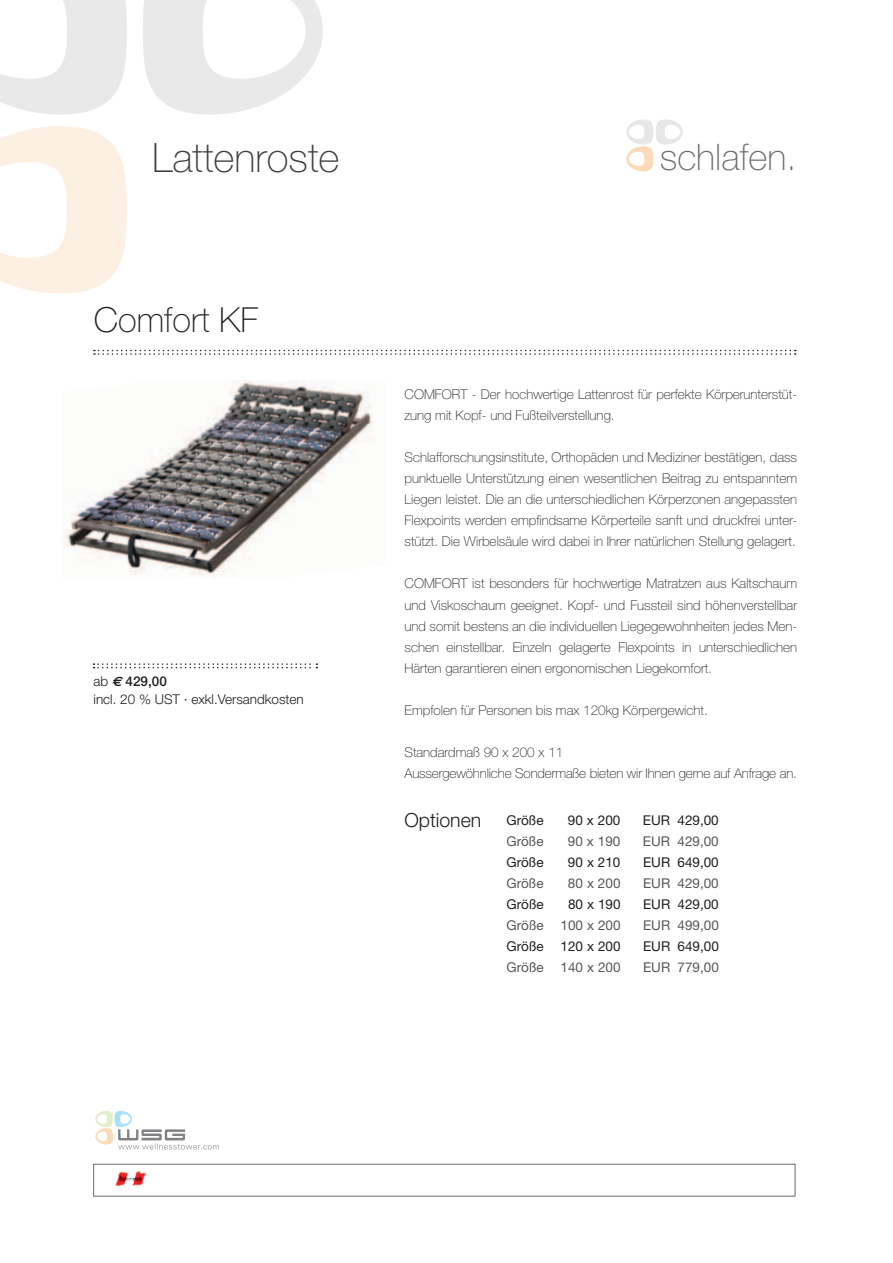
<style>
.page{position:relative;width:893px;height:1263px;background:#fff}
.page>*{position:absolute;margin:0;border:0;box-sizing:border-box;transform-origin:0 0}
.t1{font:100 40.5px "Helvetica Neue";color:#3e3e3f}
.t2{font:100 36.6px "Helvetica Neue";color:#6c6d70}
.t3{font:100 34.5px "Helvetica Neue";color:#231f20}
.t4{font:300 19.5px "Helvetica Neue";color:#231f20}
.t5{font:100 13.5px/21px "Helvetica Neue";color:#231f20}
.t6{font:13.5px "Helvetica Neue";color:#57585a}
.t7{font:13.5px "Helvetica Neue";color:#231f20}
.t8{font:300 13.5px/18px "Helvetica Neue";color:#231f20}
.s1{font-family:"Euro Sans";font-weight:700;font-style:italic}
.s2{font-weight:500}
</style>
<div class="page">
<svg style="left:94px;top:663px;width:223px;height:5px"></svg>
<svg style="left:143px;top:0;width:180px;height:115px"></svg>
<svg style="left:0;top:0;width:127px;height:115px"></svg>
<svg style="left:0;top:126px;width:127px;height:167px"></svg>
<svg style="left:626px;top:119px;width:57px;height:52px"></svg>
<svg style="left:95px;top:1111px;width:124px;height:38px"></svg>
<div style="left:94px;top:1164px;width:701px;height:32px;border:1px solid #6c6d70"></div>
<img style="left:116px;top:1171px;width:30px;height:14px">
<svg style="left:94px;top:350px;width:702px;height:5px"></svg>
<img style="left:62px;top:380px;width:312px;height:198px">
<h1 class="t1" style="left:152px;top:135px;width:189px">Lattenroste</h1>
<h3 class="t3" style="left:94px;top:300px;width:166px">Comfort KF</h3>
<p class="t8" style="left:94px;top:672px;width:212px">ab <span class="s1">M</span> <span class="s2">429,00<br></span>incl. 20 % UST · exkl.Versandkosten</p>
<h2 class="t2" style="left:660px;top:136px;width:138px">schlafen.</h2>
<p class="t5" style="left:404px;top:384px;width:47px">COMFORT</p>
<p class="t5" style="left:404px;top:384px;width:394px;text-indent:67px">- Der hochwertige Lattenrost für perfekte Körperunterstüt&shy;zung mit Kopf- und Fußteilverstellung.</p>
<p class="t5" style="left:404px;top:447px;width:394px;text-align:justify">Schlafforschungsinstitute, Orthopäden und Mediziner bestätigen, dass punktuelle Unterstützung einen wesentlichen Beitrag zu entspanntem Liegen leistet. Die an die unterschiedlichen Körperzonen angepassten Flexpoints werden empfindsame Körperteile sanft und druckfrei unter&shy;stützt. Die Wirbelsäule wird dabei in Ihrer natürlichen Stellung gelagert.</p>
<p class="t5" style="left:404px;top:573px;width:47px">COMFORT</p>
<p class="t5" style="left:404px;top:573px;width:394px;text-align:justify;text-indent:68px">ist besonders für hochwertige Matratzen aus Kaltschaum und Viskoschaum geeignet. Kopf- und Fussteil sind höhenverstellbar und somit bestens an die individuellen Liegegewohnheiten jedes Men&shy;schen einstellbar. Einzeln gelagerte Flexpoints in unterschiedlichen Härten garantieren einen ergonomischen Liegekomfort.</p>
<p class="t5" style="left:404px;top:699px;width:305px">Empfolen für Personen bis max 120kg Körpergewicht.</p>
<p class="t5" style="left:404px;top:741px;width:394px">Standardmaß 90 x 200 x 11<br>Aussergewöhnliche Sondermaße bieten wir Ihnen gerne auf Anfrage an.</p>
<h3 class="t4" style="left:404px;top:808px;width:78px">Optionen</h3>
<p class="t7" style="left:506px;top:812px;width:39px">Größe</p>
<p class="t7" style="left:568px;top:812px;width:54px">90 x 200</p>
<p class="t7" style="left:643px;top:812px;width:77px">EUR 429,00</p>
<p class="t6" style="left:506px;top:833px;width:39px">Größe</p>
<p class="t6" style="left:568px;top:833px;width:54px">90 x 190</p>
<p class="t6" style="left:643px;top:833px;width:77px">EUR 429,00</p>
<p class="t7" style="left:506px;top:854px;width:39px">Größe</p>
<p class="t7" style="left:568px;top:854px;width:54px">90 x 210</p>
<p class="t7" style="left:643px;top:854px;width:77px">EUR 649,00</p>
<p class="t6" style="left:506px;top:875px;width:39px">Größe</p>
<p class="t6" style="left:568px;top:875px;width:54px">80 x 200</p>
<p class="t6" style="left:643px;top:875px;width:77px">EUR 429,00</p>
<p class="t7" style="left:506px;top:896px;width:39px">Größe</p>
<p class="t7" style="left:568px;top:896px;width:54px">80 x 190</p>
<p class="t7" style="left:643px;top:896px;width:77px">EUR 429,00</p>
<p class="t6" style="left:506px;top:917px;width:116px">Größe 100 x 200</p>
<p class="t6" style="left:643px;top:917px;width:77px">EUR 499,00</p>
<p class="t7" style="left:506px;top:938px;width:116px">Größe 120 x 200</p>
<p class="t7" style="left:643px;top:938px;width:77px">EUR 649,00</p>
<p class="t6" style="left:507px;top:959px;width:116px">Größe 140 x 200</p>
<p class="t6" style="left:643px;top:959px;width:77px">EUR 779,00</p>
</div>
